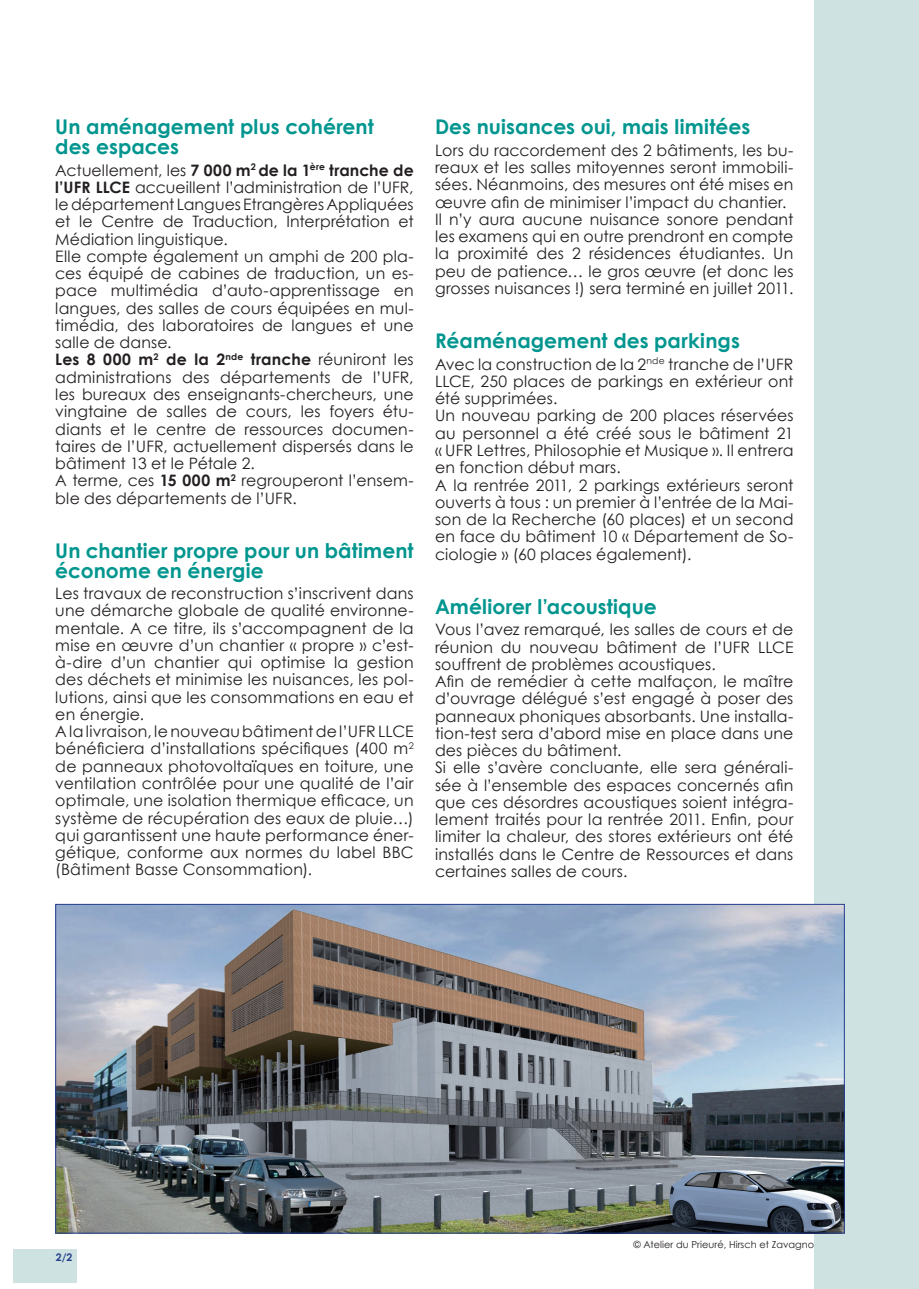
<style>
.page{position:relative;width:919px;height:1289px;background:#fff}
.page>*{position:absolute;margin:0;border:0;box-sizing:border-box;transform-origin:0 0}
.t1{font:700 20.25px/19.8px "Century Gothic";letter-spacing:.005em;color:#00968f}
.t2{font:15.75px/17.2px "Century Gothic";letter-spacing:.01em;color:#231f20}
.t3{font:700 10.5px "Century Gothic";color:#253f8e}
.t4{font:9.75px "Century Gothic";color:#231f20}
.s1{font-weight:700}
</style>
<div class="page">
<div style="left:814px;top:0;width:104px;height:1288px;background:#cee2e1"></div>
<img style="left:57px;top:906px;width:785px;height:325px">
<div style="left:13px;top:1249px;width:64px;height:33px;background:#cee2e1"></div>
<p class="t1" style="left:55px;top:117px;width:320px">Un aménagement plus cohérent des espaces</p>
<p class="t2" style="left:55px;top:161px;width:360px">Actuellement, les <span class="s1">7 000 m</span><sup>2</sup> <span class="s1">de la 1</span><sup>ère</sup> <span class="s1">tranche de l’UFR LLCE</span> accueillent l’administration de l’UFR, le département Langues Etrangères Appliquées et le Centre de Traduction, Interprétation et Médiation linguistique.<br>Elle compte également un amphi de 200 pla&shy;ces équipé de cabines de traduction, un es&shy;pace multimédia d’auto-apprentissage en langues, des salles de cours équipées en mul&shy;timédia, des laboratoires de langues et une salle de danse.<br><span class="s1">Les 8 000 m</span><sup>2</sup> <span class="s1">de la 2</span><sup>nde</sup> <span class="s1">tranche</span> réuniront les administrations des départements de l’UFR, les bureaux des enseignants-chercheurs, une vingtaine de salles de cours, les foyers étu&shy;diants et le centre de ressources documen&shy;taires de l’UFR, actuellement dispersés dans le bâtiment 13 et le Pétale 2.<br>A terme, ces <span class="s1">15 000 m</span><sup>2</sup> regrouperont l’ensem&shy;ble des départements de l’UFR.</p>
<p class="t1" style="left:55px;top:540px;width:360px">Un chantier propre pour un bâtiment économe en énergie</p>
<p class="t2" style="left:55px;top:584px;width:360px">Les travaux de reconstruction s’inscrivent dans une démarche globale de qualité environne&shy;mentale. A ce titre, ils s’accompagnent de la mise en œuvre d’un chantier « propre » c’est&shy;à-dire d’un chantier qui optimise la gestion des déchets et minimise les nuisances, les pol&shy;lutions, ainsi que les consommations en eau et en énergie.<br>A la livraison, le nouveau bâtiment de l’UFR LLCE bénéficiera d’installations spécifiques (400 m<sup>2 </sup>de panneaux photovoltaïques en toiture, une ventilation contrôlée pour une qualité de l’air optimale, une isolation thermique efficace, un système de récupération des eaux de pluie…) qui garantissent une haute performance éner&shy;gétique, conforme aux normes du label BBC (Bâtiment Basse Consommation).</p>
<p class="t1" style="left:435px;top:117px;width:317px">Des nuisances oui, mais limitées</p>
<p class="t2" style="left:435px;top:141px;width:360px">Lors du raccordement des 2 bâtiments, les bu&shy;reaux et les salles mitoyennes seront immobili&shy;sées. Néanmoins, des mesures ont été mises en œuvre afin de minimiser l’impact du chantier.<br>Il n’y aura aucune nuisance sonore pendant les examens qui en outre prendront en compte la proximité des 2 résidences étudiantes. Un peu de patience… le gros œuvre (et donc les grosses nuisances !) sera terminé en juillet 2011.</p>
<p class="t1" style="left:435px;top:330px;width:306px">Réaménagement des parkings</p>
<p class="t2" style="left:435px;top:355px;width:360px">Avec la construction de la 2<sup>nde</sup> tranche de l’UFR LLCE, 250 places de parkings en extérieur ont été supprimées.<br>Un nouveau parking de 200 places réservées au personnel a été créé sous le bâtiment 21 « UFR Lettres, Philosophie et Musique ». Il entrera en fonction début mars.<br>A la rentrée 2011, 2 parkings extérieurs seront ouverts à tous : un premier à l’entrée de la Mai&shy;son de la Recherche (60 places) et un second en face du bâtiment 10 « Département de So&shy;ciologie » (60 places également).</p>
<p class="t1" style="left:435px;top:596px;width:223px">Améliorer l’acoustique</p>
<p class="t2" style="left:435px;top:621px;width:360px">Vous l’avez remarqué, les salles de cours et de réunion du nouveau bâtiment de l’UFR LLCE souffrent de problèmes acoustiques.<br>Afin de remédier à cette malfaçon, le maître d’ouvrage délégué s’est engagé à poser des panneaux phoniques absorbants. Une installa&shy;tion-test sera d’abord mise en place dans une des pièces du bâtiment.<br>Si elle s’avère concluante, elle sera générali&shy;sée à l’ensemble des espaces concernés afin que ces désordres acoustiques soient intégra&shy;lement traités pour la rentrée 2011. Enfin, pour limiter la chaleur, des stores extérieurs ont été installés dans le Centre de Ressources et dans certaines salles de cours.</p>
<p class="t3" style="left:56px;top:1250px;width:18px">2/2</p>
<p class="t4" style="left:633px;top:1238px;width:182px">© Atelier du Prieuré, Hirsch et Zavagno</p>
</div>
